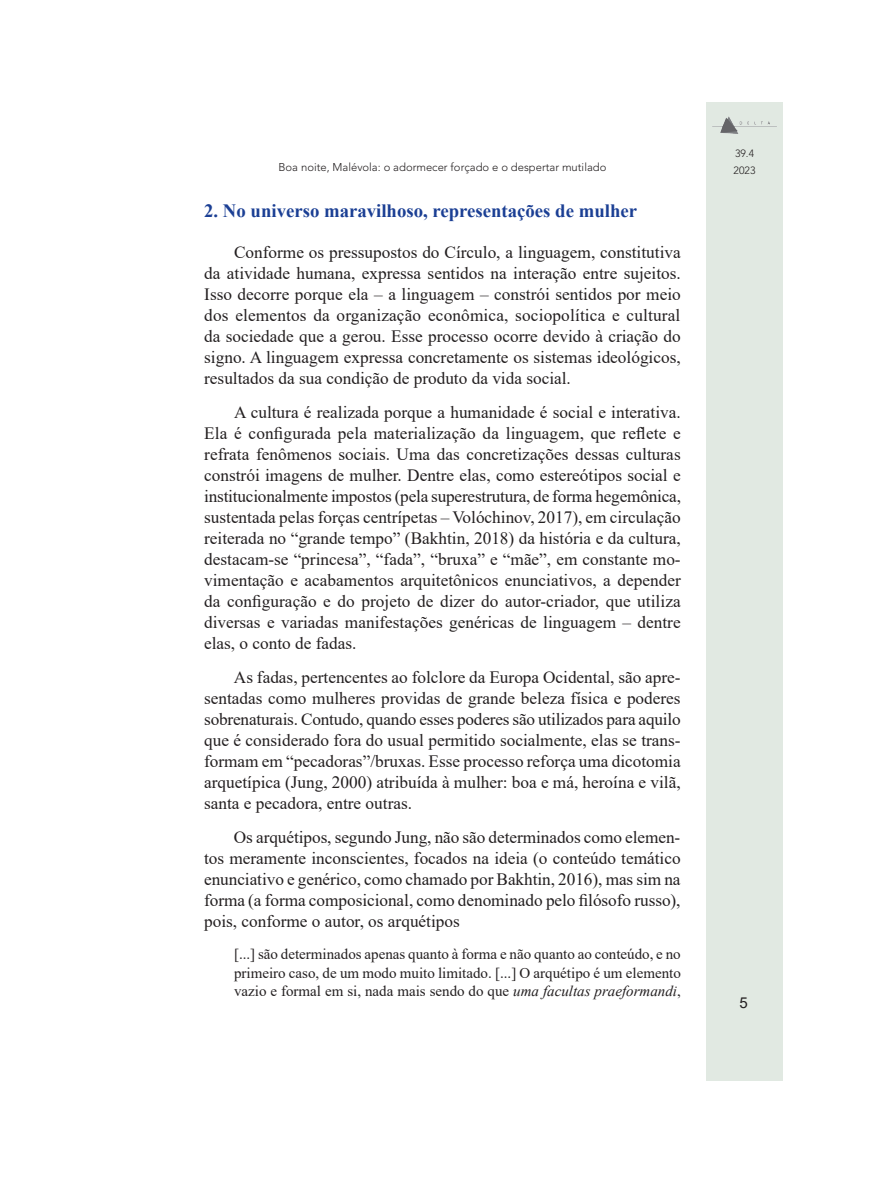
<style>
.page{position:relative;width:885px;height:1183px;background:#fff}
.page>*{position:absolute;margin:0;border:0;box-sizing:border-box;transform-origin:0 0}
.t1{font:700 18.75px "Times New Roman";color:#1b3f94}
.t2{font:17.25px/21px "Times New Roman";color:#231f20;text-align:justify}
.t3{font:15px/18.8px "Times New Roman";color:#231f20;text-align:justify}
.t4{font:15px "Arial";color:#231f20}
.t5{font:300 11.25px "Avenir";color:#231f20}
.t6{font:300 10.5px/16.5px "Avenir";color:#231f20}
.s1{font-style:italic}
</style>
<div class="page">
<div style="left:705px;top:102px;width:77px;height:978px;background:#e1e9e2"></div>
<img style="left:712px;top:116px;width:65px;height:18px">
<p class="t5" style="left:278px;top:160px;width:329px">Boa noite, Malévola: o adormecer forçado e o despertar mutilado</p>
<p class="t1" style="left:204px;top:197px;width:434px">2. No universo maravilhoso, representações de mulher</p>
<p class="t2" style="left:204px;top:241px;width:478px;text-indent:30px">Conforme os pressupostos do Círculo, a linguagem, constitutiva da atividade humana, expressa sentidos na interação entre sujeitos.<br>Isso decorre porque ela – a linguagem – constrói sentidos por meio dos elementos da organização econômica, sociopolítica e cultural da sociedade que a gerou. Esse processo ocorre devido à criação do signo. A linguagem expressa concretamente os sistemas ideológicos, resultados da sua condição de produto da vida social.</p>
<p class="t2" style="left:204px;top:401px;width:478px;text-indent:30px">A cultura é realizada porque a humanidade é social e interativa.<br>Ela é configurada pela materialização da linguagem, que reflete e refrata fenômenos sociais. Uma das concretizações dessas culturas constrói imagens de mulher. Dentre elas, como estereótipos social e institucionalmente impostos (pela superestrutura, de forma hegemônica, sustentada pelas forças centrípetas – Volóchinov, 2017), em circulação reiterada no “grande tempo” (Bakhtin, 2018) da história e da cultura, destacam-se “princesa”, “fada”, “bruxa” e “mãe”, em constante mo&shy;vimentação e acabamentos arquitetônicos enunciativos, a depender da configuração e do projeto de dizer do autor-criador, que utiliza diversas e variadas manifestações genéricas de linguagem – dentre elas, o conto de fadas.</p>
<p class="t2" style="left:204px;top:666px;width:478px;text-indent:30px">As fadas, pertencentes ao folclore da Europa Ocidental, são apre&shy;sentadas como mulheres providas de grande beleza física e poderes sobrenaturais. Contudo, quando esses poderes são utilizados para aquilo que é considerado fora do usual permitido socialmente, elas se trans&shy;formam em “pecadoras”/bruxas. Esse processo reforça uma dicotomia arquetípica (Jung, 2000) atribuída à mulher: boa e má, heroína e vilã, santa e pecadora, entre outras.</p>
<p class="t2" style="left:204px;top:826px;width:478px;text-indent:30px">Os arquétipos, segundo Jung, não são determinados como elemen&shy;tos meramente inconscientes, focados na ideia (o conteúdo temático enunciativo e genérico, como chamado por Bakhtin, 2016), mas sim na forma (a forma composicional, como denominado pelo filósofo russo), pois, conforme o autor, os arquétipos</p>
<p class="t3" style="left:234px;top:943px;width:448px">[...] são determinados apenas quanto à forma e não quanto ao conteúdo, e no primeiro caso, de um modo muito limitado. [...] O arquétipo é um elemento vazio e formal em si, nada mais sendo do que <span class="s1">uma facultas praeformandi</span>,</p>
<p class="t6" style="left:733px;top:145px;width:23px">39.4<br>2023</p>
<p class="t4" style="left:739px;top:991px;width:10px">5</p>
</div>
